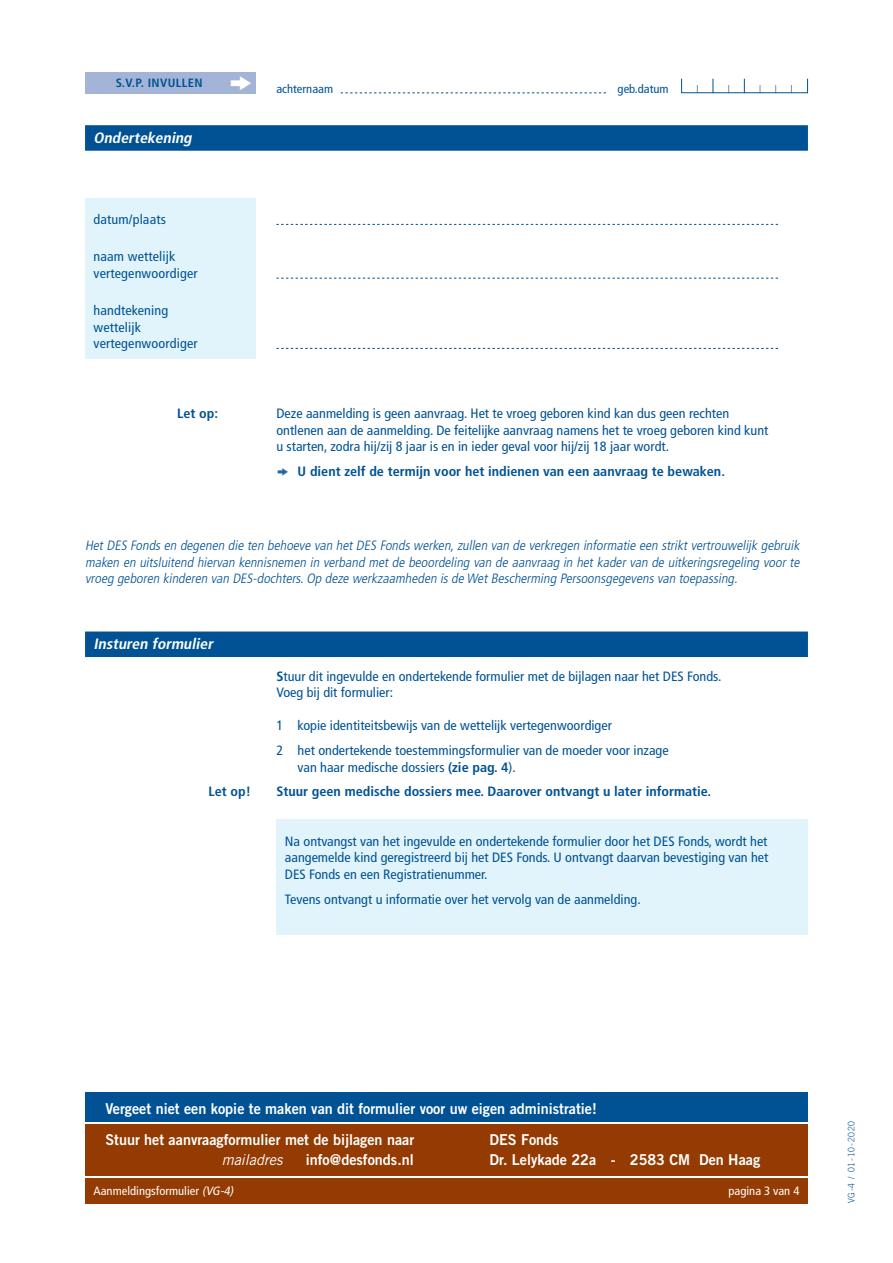
<style>
.page{position:relative;width:893px;height:1263px;background:#fff}
.page>*{position:absolute;margin:0;border:0;box-sizing:border-box;transform-origin:0 0}
._01_-_kopje{font:15px "Trade Gothic Bold Two";color:#fff;scale:.96 1}
._00_-_hoofdstukje{font:italic 700 condensed 15px "Frutiger";color:#fff;scale:1.05 1}
._01_-_kopje-2{font:italic 15px "Trade Gothic";color:#fff;scale:.96 1}
._02_-_antwoord{font:condensed 13.5px/16.5px "Frutiger";color:#005294;scale:1.05 1}
._02_-_antwoord-2{font:italic 300 condensed 13.5px/16.5px "Frutiger";color:#005294;text-align:justify;scale:1.05 1}
._02_-_antwoord-3{font:700 condensed 13.5px "Frutiger";color:#005294;scale:1.05 1}
._11_-_overzicht_curs{font:condensed 13.5px/16.5px "Frutiger";letter-spacing:.01em;color:#005294;scale:1.05 1}
._02_-_antwoord-4{font:condensed 12px "Frutiger";color:#fff;scale:1.05 1}
.t1{font:condensed 12px "Frutiger";color:#005294;scale:1.05 1}
.t2{font:700 condensed 12px "Frutiger";letter-spacing:.03em;color:#005294;scale:1.05 1}
._02_-_antwoord-5{font:300 9px "Trade Gothic";letter-spacing:.1em;color:#005294;scale:.95 1}
.s1{font-family:"Zeal";font-weight:400;font-stretch:normal;color:#2567a3}
.s2{font-weight:700}
.s3{font-style:italic}
</style>
<div class="page">
<div style="left:85px;top:1178px;width:723px;height:25px;background:#933b03"></div>
<div style="left:85px;top:72px;width:170px;height:22px;background:#a3b4d6"></div>
<div style="left:85px;top:198px;width:170px;height:160px;background:#e1f4fc"></div>
<div style="left:276px;top:819px;width:532px;height:115px;background:#e1f4fc"></div>
<svg style="left:681px;top:79px;width:1px;height:14px"></svg>
<svg style="left:713px;top:79px;width:1px;height:13px"></svg>
<svg style="left:744px;top:79px;width:1px;height:13px"></svg>
<svg style="left:807px;top:79px;width:1px;height:13px"></svg>
<svg style="left:341px;top:93px;width:265px;height:1px"></svg>
<hr style="left:682px;top:92px;width:126px;height:1px;background:#005294">
<div style="left:85px;top:125px;width:723px;height:26px;background:#005294"></div>
<svg style="left:276px;top:224px;width:502px;height:1px"></svg>
<svg style="left:276px;top:278px;width:502px;height:1px"></svg>
<svg style="left:276px;top:348px;width:502px;height:1px"></svg>
<div style="left:85px;top:631px;width:723px;height:26px;background:#005294"></div>
<div style="left:85px;top:1125px;width:723px;height:51px;background:#933b03"></div>
<div style="left:85px;top:1092px;width:723px;height:30px;background:#005294"></div>
<p class="t2" style="left:116px;top:76px;width:84px">S.V.P. INVULLEN</p>
<p class="_00_-_hoofdstukje" style="left:94px;top:129px;width:98px">Ondertekening</p>
<p class="_11_-_overzicht_curs" style="left:94px;top:211px;width:70px">datum/plaats</p>
<p class="_11_-_overzicht_curs" style="left:94px;top:248px;width:101px">naam wettelijk vertegenwoordiger</p>
<p class="_11_-_overzicht_curs" style="left:94px;top:302px;width:101px">handtekening wettelijk vertegenwoordiger</p>
<p class="t1" style="left:276px;top:82px;width:56px">achternaam</p>
<p class="t1" style="left:618px;top:82px;width:50px">geb.datum</p>
<p class="_02_-_antwoord-3" style="left:177px;top:406px;width:41px">Let op:</p>
<p class="_02_-_antwoord" style="left:276px;top:405px;width:470px">Deze aanmelding is geen aanvraag. Het te vroeg geboren kind kan dus geen rechten ontlenen aan de aanmelding. De feitelijke aanvraag namens het te vroeg geboren kind kunt u starten, zodra hij/zij 8 jaar is en in ieder geval voor hij/zij 18 jaar wordt.</p>
<p class="_02_-_antwoord-3" style="left:276px;top:463px;width:429px"><span class="s1">k</span> U dient zelf de termijn voor het indienen van een aanvraag te bewaken.</p>
<p class="_02_-_antwoord-2" style="left:85px;top:538px;width:684px">HetDES Fondsen degenen die ten behoeve van hetDES Fondswerken,zullen van de verkregen informatie een striktvertrouwelijk gebruik maken en uitsluitend hiervan kennisnemen in verband met de beoordeling van de aanvraag in het kader van de uitkeringsregeling voor te vroeg geboren kinderen van DES-dochters.Op deze werkzaamheden isde WetBescherming Persoonsgegevensvan toepassing.</p>
<p class="_00_-_hoofdstukje" style="left:94px;top:635px;width:118px">Insturen formulier</p>
<p class="_02_-_antwoord" style="left:276px;top:668px;width:425px"><span class="s2">S</span>tuur dit ingevulde en ondertekende formulier met de bijlagen naar het DES Fonds.<br>Voeg bij dit formulier:</p>
<p class="_02_-_antwoord" style="left:276px;top:717px;width:321px">1 kopie identiteitsbewijs van de wettelijk vertegenwoordiger</p>
<p class="_02_-_antwoord" style="left:298px;top:742px;width:355px;text-indent:-21px">2 het ondertekende toestemmingsformulier van de moeder voor inzage van haar medische dossiers <span class="s2">(zie pag. 4</span>).</p>
<p class="_02_-_antwoord-3" style="left:209px;top:784px;width:42px">Let op!</p>
<p class="_02_-_antwoord-3" style="left:276px;top:784px;width:415px">Stuur geen medische dossiers mee. Daarover ontvangt u later informatie.</p>
<p class="_02_-_antwoord" style="left:285px;top:833px;width:462px;text-align:justify">Na ontvangst van het ingevulde en ondertekende formulier door het DES Fonds, wordt het aangemelde kind geregistreerd bij het DES Fonds. U ontvangt daarvan bevestiging van het DES Fonds en een Registratienummer.</p>
<p class="_02_-_antwoord" style="left:285px;top:891px;width:340px">Tevens ontvangt u informatie over het vervolg van de aanmelding.</p>
<p class="_01_-_kopje" style="left:105px;top:1099px;width:513px">Vergeet niet een kopie te maken van dit formulier voor uw eigen administratie!</p>
<p class="_01_-_kopje" style="left:105px;top:1131px;width:323px">Stuur het aanvraagformulier met de bijlagen naar</p>
<p class="_01_-_kopje" style="left:489px;top:1131px;width:74px">DES Fonds</p>
<p class="_01_-_kopje-2" style="left:222px;top:1150px;width:65px">mailadres</p>
<p class="_01_-_kopje" style="left:306px;top:1150px;width:114px">info@desfonds.nl</p>
<p class="_01_-_kopje" style="left:489px;top:1150px;width:284px">Dr. Lelykade 22a - 2583 CM Den Haag</p>
<p class="_02_-_antwoord-4" style="left:94px;top:1184px;width:137px">Aanmeldingsformulier <span class="s3">(VG-4)</span></p>
<p class="_02_-_antwoord-4" style="left:728px;top:1184px;width:69px">pagina 3 van 4</p>
<p class="_02_-_antwoord-5" style="left:846px;top:1203px;width:88px;rotate:-90deg">VG-4 / 01-10-2020</p>
</div>
